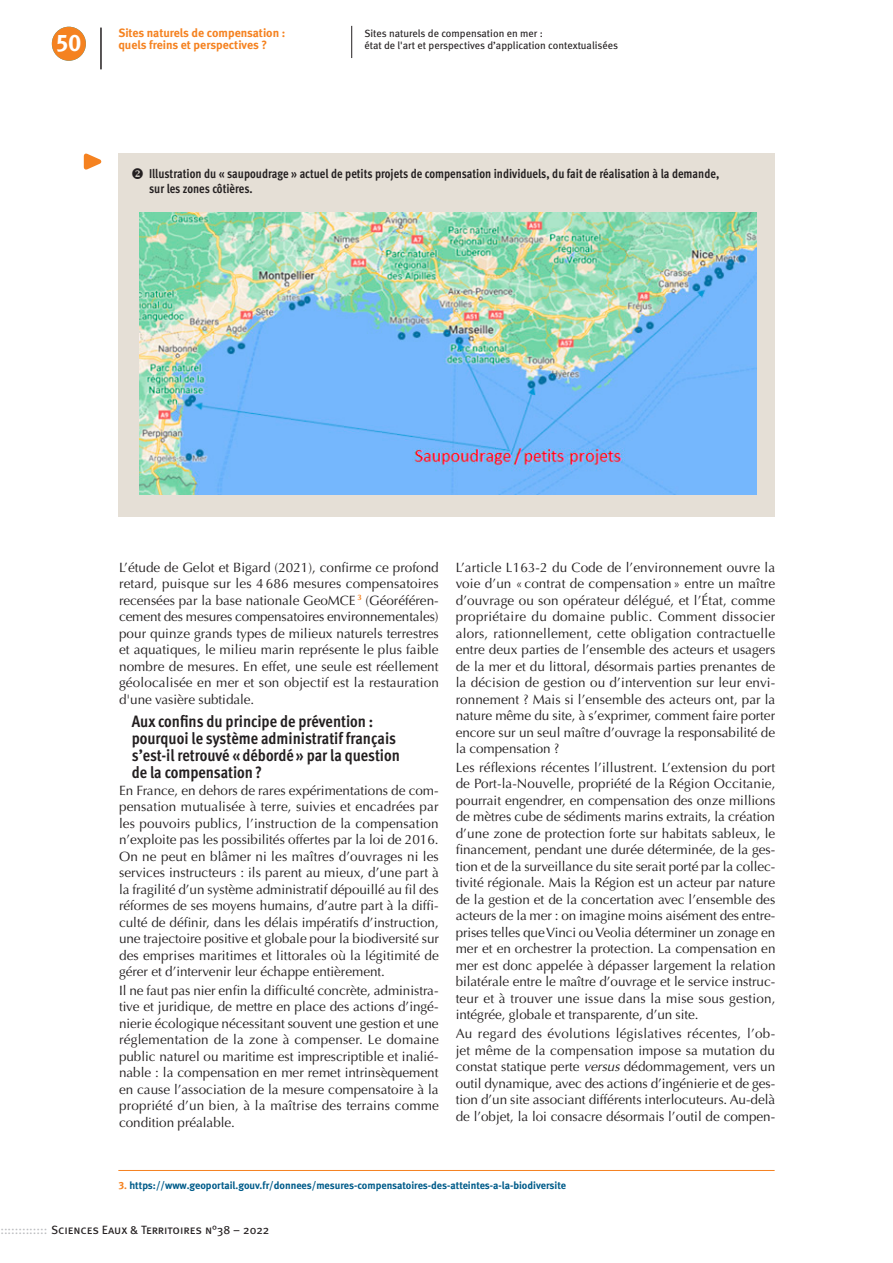
<style>
.page{position:relative;width:893px;height:1263px;background:#fff}
.page>*{position:absolute;margin:0;border:0;box-sizing:border-box;transform-origin:0 0}
.t1{font:24px "Meta Bold Caps Expert";color:#fff}
.t2{font:700 16.5px/17px "Meta Cond OT";color:#231f20}
.t3{font:13.5px/16.5px "Optima";letter-spacing:-.005em;color:#231f20;text-align:justify}
.titre_figure{font:700 12.75px/15px "Meta Cond OT";color:#231f20}
.t4{font:700 12px/12px "Meta";color:#f58220}
.t5{font:12px "Meta Book Caps";color:#231f20}
.coordonnées{font:10.5px "Meta Bold LF";color:#005c8a}
.roulette_article{font:10.5px/12px "Meta Book LF";color:#231f20}
.s1{font-style:italic}
.s2{color:#f58220}
.s3{color:#bcbdc0}
</style>
<div class="page">
<svg style="left:83px;top:153px;width:19px;height:17px"></svg>
<hr style="left:351px;top:26px;width:1px;height:32px;background:#231f20">
<div style="left:118px;top:153px;width:657px;height:364px;background:#e5dfd6"></div>
<hr style="left:118px;top:1170px;width:657px;height:1px;background:#f58220">
<img style="left:139px;top:213px;width:617px;height:281px">
<div style="left:52px;top:27px;width:34px;height:34px;background:#f58220;border-radius:50%"></div>
<hr style="left:101px;top:28px;width:1px;height:41px;background:#231f20">
<h1 class="t1" style="left:56px;top:28px;width:27px">50</h1>
<p class="t4" style="left:118px;top:26px;width:169px">Sites naturels de compensation : quels freins et perspectives ?</p>
<p class="roulette_article" style="left:364px;top:27px;width:255px">Sites naturels de compensation en mer :<br>état de l'art et perspectives d’application contextualisées</p>
<p class="titre_figure" style="left:149px;top:166px;width:572px;text-indent:-18px">❖ Illustration du « saupoudrage » actuel de petits projets de compensation individuels, du fait de réalisation à la demande, sur les zones côtières.</p>
<p class="t3" style="left:119px;top:559px;width:321px">L’étude de Gelot et Bigard (2021), confirme ce profond retard, puisque sur les 4 686 mesures compensatoires recensées par la base nationale GeoMCE <sup>3</sup> (Géoréféren&shy;cement des mesures compensatoires environnementales) pour quinze grands types de milieux naturels terrestres et aquatiques, le milieu marin représente le plus faible nombre de mesures. En effet, une seule est réellement géolocalisée en mer et son objectif est la restauration d'une vasière subtidale.</p>
<h2 class="t2" style="left:132px;top:713px;width:270px">Aux confins du principe de prévention : pourquoi le système administratif français s’est-il retrouvé «débordé » par la question de la compensation?</h2>
<p class="t3" style="left:119px;top:782px;width:321px">En France, en dehors de rares expérimentations de com&shy;pensation mutualisée à terre, suivies et encadrées par les pouvoirs publics, l’instruction de la compensation n’exploite pas les possibilités offertes par la loi de 2016.<br>On ne peut en blâmer ni les maîtres d’ouvrages ni les services instructeurs : ils parent au mieux, d’une part à la fragilité d’un système administratif dépouillé au fil des réformes de ses moyens humains, d’autre part à la diffi&shy;culté de définir, dans les délais impératifs d’instruction, une trajectoire positive et globale pour la biodiversité sur des emprises maritimes et littorales où la légitimité de gérer et d’intervenir leur échappe entièrement.</p>
<p class="t3" style="left:119px;top:982px;width:321px">Il ne faut pas nier enfin la difficulté concrète, administra&shy;tive et juridique, de mettre en place des actions d’ingé&shy;nierie écologique nécessitant souvent une gestion et une réglementation de la zone à compenser. Le domaine public naturel ou maritime est imprescriptible et inalié&shy;nable : la compensation en mer remet intrinsèquement en cause l’association de la mesure compensatoire à la propriété d’un bien, à la maîtrise des terrains comme condition préalable.</p>
<p class="t3" style="left:456px;top:559px;width:321px">L’article L163-2 du Code de l’environnement ouvre la voie d’un « contrat de compensation » entre un maître d’ouvrage ou son opérateur délégué, et l’État, comme propriétaire du domaine public. Comment dissocier alors, rationnellement, cette obligation contractuelle entre deux parties de l’ensemble des acteurs et usagers de la mer et du littoral, désormais parties prenantes de la décision de gestion ou d’intervention sur leur envi&shy;ronnement ? Mais si l’ensemble des acteurs ont, par la nature même du site, à s’exprimer, comment faire porter encore sur un seul maître d’ouvrage la responsabilité de la compensation ?</p>
<p class="t3" style="left:456px;top:759px;width:321px">Les réflexions récentes l’illustrent. L’extension du port de Port-la-Nouvelle, propriété de la Région Occitanie, pourrait engendrer, en compensation des onze millions de mètres cube de sédiments marins extraits, la création d’une zone de protection forte sur habitats sableux, le financement, pendant une durée déterminée, de la ges&shy;tion et de la surveillance du site serait porté par la collec&shy;tivité régionale. Mais la Région est un acteur par nature de la gestion et de la concertation avec l’ensemble des acteurs de la mer : on imagine moins aisément des entre&shy;prises telles que Vinci ou Veolia déterminer un zonage en mer et en orchestrer la protection. La compensation en mer est donc appelée à dépasser largement la relation bilatérale entre le maître d’ouvrage et le service instruc&shy;teur et à trouver une issue dans la mise sous gestion, intégrée, globale et transparente, d’un site.</p>
<p class="t3" style="left:456px;top:1025px;width:321px">Au regard des évolutions législatives récentes, l’ob&shy;jet même de la compensation impose sa mutation du constat statique perte <span class="s1">versus</span> dédommagement, vers un outil dynamique, avec des actions d’ingénierie et de ges&shy;tion d’un site associant différents interlocuteurs. Au-delà de l’objet, la loi consacre désormais l’outil de compen-</p>
<p class="coordonnées" style="left:118px;top:1179px;width:449px"><span class="s2">3.</span> https://www.geoportail.gouv.fr/donnees/mesures-compensatoires-des-atteintes-a-la-biodiversite</p>
<p class="t5" style="left:0;top:1223px;width:270px"><span class="s3">:::::::::::::</span> Sciences Eaux &amp; Territoires n°38 – 2022</p>
</div>
